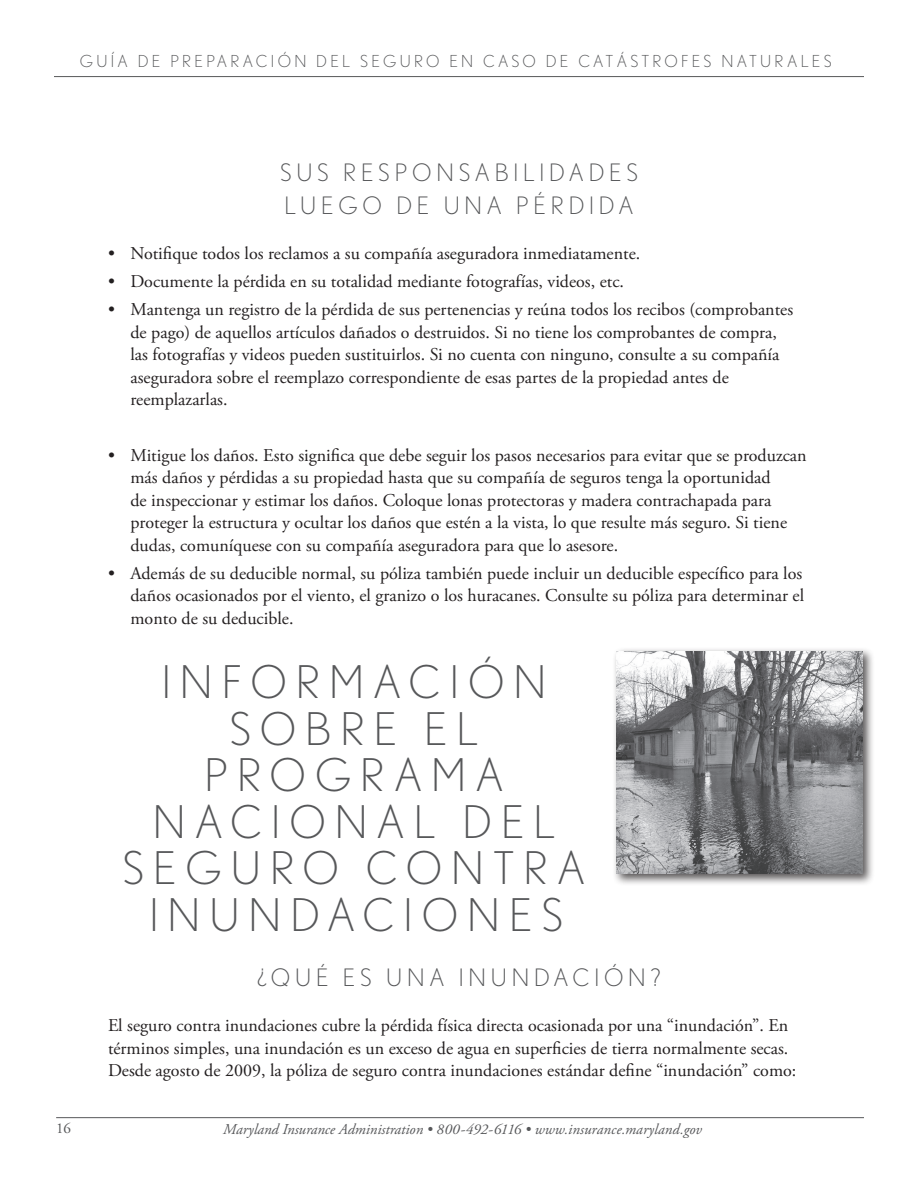
<style>
.page{position:relative;width:918px;height:1188px;background:#fff}
.page>*{position:absolute;margin:0;border:0;box-sizing:border-box;transform-origin:0 0}
.t1{font:300 45px/46.5px "Nobel";letter-spacing:.2em;color:#57585a;text-align:center}
.t2{font:300 24px/33px "Nobel";letter-spacing:.2em;color:#57585a}
.t3{font:18px/22.5px "Adobe Garamond Pro";color:#231f20}
.t4{font:300 16.5px "Nobel";letter-spacing:.2em;color:#57585a}
.t5{font:italic 15px "Adobe Garamond Pro";color:#57585a}
.t6{font:15px "Adobe Garamond Pro";color:#57585a}
</style>
<div class="page">
<hr style="left:56px;top:1117px;width:808px;height:1px;background:#57585a">
<hr style="left:54px;top:76px;width:810px;height:1px;background:#57585a">
<div style="left:612px;top:647px;width:262px;height:239px;background:#231f20;opacity:.75"></div>
<img style="left:616px;top:651px;width:246px;height:223px">
<p class="t4" style="left:80px;top:51px;width:753px">GUÍA DE PREPARACIÓN DEL SEGURO EN CASO DE CATÁSTROFES NATURALES</p>
<h2 class="t2" style="left:280px;top:156px;width:359px">SUS RESPONSABILIDADES<br>LUEGO DE UNA PÉRDIDA</h2>
<p class="t3" style="left:108px;top:243px;width:534px">• Notifique todos los reclamos a su compañía aseguradora inmediatamente.</p>
<p class="t3" style="left:108px;top:271px;width:518px">• Documente la pérdida en su totalidad mediante fotografías, videos, etc.</p>
<p class="t3" style="left:130px;top:299px;width:664px;text-indent:-22px">• Mantenga un registro de la pérdida de sus pertenencias y reúna todos los recibos (comprobantes de pago) de aquellos artículos dañados o destruidos. Si no tiene los comprobantes de compra, las fotografías y videos pueden sustituirlos. Si no cuenta con ninguno, consulte a su compañía aseguradora sobre el reemplazo correspondiente de esas partes de la propiedad antes de reemplazarlas.</p>
<p class="t3" style="left:130px;top:445px;width:678px;text-indent:-22px">• Mitigue los daños. Esto significa que debe seguir los pasos necesarios para evitar que se produzcan más daños y pérdidas a su propiedad hasta que su compañía de seguros tenga la oportunidad<br>de inspeccionar y estimar los daños. Coloque lonas protectoras y madera contrachapada para proteger la estructura y ocultar los daños que estén a la vista, lo que resulte más seguro. Si tiene dudas, comuníquese con su compañía aseguradora para que lo asesore.</p>
<p class="t3" style="left:130px;top:563px;width:675px;text-align:justify;text-indent:-22px">• Además de su deducible normal, su póliza también puede incluir un deducible específico para los daños ocasionados por el viento, el granizo o los huracanes. Consulte su póliza para determinar el monto de su deducible.</p>
<h1 class="t1" style="left:123px;top:658px;width:464px">INFORMACIÓN<br>SOBRE EL<br>PROGRAMA<br>NACIONAL DEL<br>SEGURO CONTRA<br>INUNDACIONES</h1>
<h2 class="t2" style="left:257px;top:961px;width:406px">¿QUÉ ES UNA INUNDACIÓN?</h2>
<p class="t3" style="left:108px;top:1015px;width:690px">El seguro contra inundaciones cubre la pérdida física directa ocasionada por una “inundación”. En términos simples, una inundación es un exceso de agua en superficies de tierra normalmente secas.<br>Desde agosto de 2009, la póliza de seguro contra inundaciones estándar define “inundación” como:</p>
<p class="t6" style="left:56px;top:1120px;width:16px">16</p>
<p class="t5" style="left:223px;top:1120px;width:480px">Maryland Insurance Administration • 800-492-6116 • www.insurance.maryland.gov</p>
</div>
